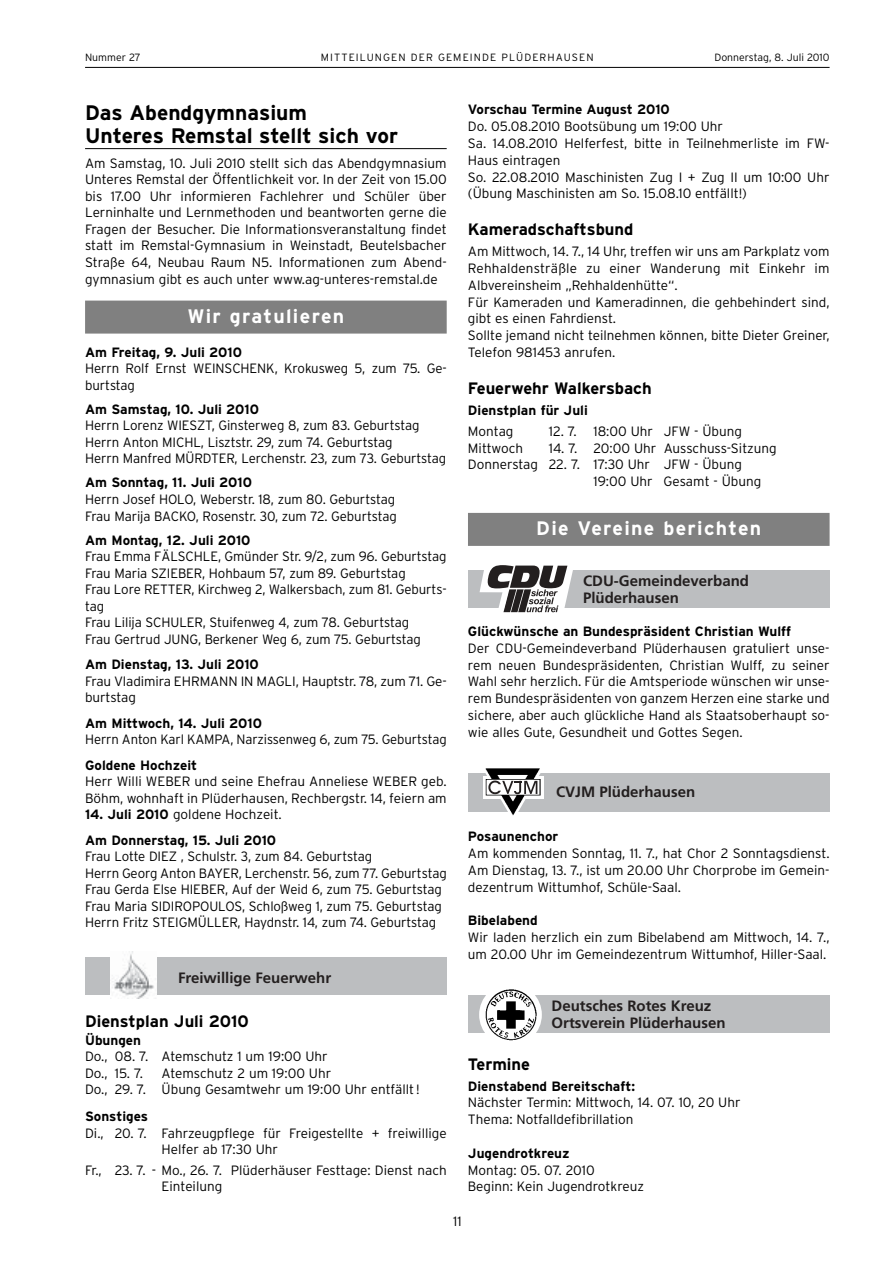
<style>
.page{position:relative;width:893px;height:1263px;background:#fff}
.page>*{position:absolute;margin:0;border:0;box-sizing:border-box;transform-origin:0 0}
.t1{font:700 21px/22.5px "Interstate";color:#000}
.t2{font:700 19.5px "Interstate";letter-spacing:.07em;color:#fff}
.t3{font:700 16.5px "Interstate";color:#000}
.t4{font:700 15px/16.5px "Frutiger";color:#231f1f}
.t5{font:300 13.5px/16.5px "Interstate";letter-spacing:-.005em;color:#000}
.t6{font:700 13.5px/25.5px "Interstate";color:#000}
.t7{font:300 10.5px "Interstate";letter-spacing:.105em;color:#000}
.t8{font:300 10.5px "Interstate";color:#000}
.s1{font-weight:300}
</style>
<div class="page">
<hr style="left:85px;top:67px;width:744px;height:1px;background:#000">
<hr style="left:85px;top:148px;width:361px;height:1px;background:#000">
<div style="left:85px;top:301px;width:361px;height:33px;background:#808080"></div>
<div style="left:85px;top:958px;width:361px;height:37px;background:#bcbec0"></div>
<img style="left:111px;top:952px;width:46px;height:47px">
<div style="left:468px;top:513px;width:361px;height:33px;background:#808080"></div>
<div style="left:468px;top:995px;width:361px;height:38px;background:#bcbec0"></div>
<svg style="left:479px;top:997px;width:63px;height:44px"></svg>
<img style="left:485px;top:989px;width:51px;height:51px">
<div style="left:468px;top:773px;width:361px;height:38px;background:#bcbec0"></div>
<svg style="left:480px;top:768px;width:65px;height:48px"></svg>
<div style="left:468px;top:570px;width:361px;height:38px;background:#bcbec0"></div>
<svg style="left:479px;top:565px;width:94px;height:48px"></svg>
<p class="t8" style="left:85px;top:53px;width:57px">Nummer 27</p>
<p class="t7" style="left:321px;top:53px;width:274px">MITTEILUNGEN DER GEMEINDE PLÜDERHAUSEN</p>
<p class="t8" style="left:714px;top:53px;width:117px">Donnerstag, 8. Juli 2010</p>
<h1 class="t1" style="left:85px;top:103px;width:314px">Das Abendgymnasium<br>Unteres Remstal stellt sich vor</h1>
<p class="t5" style="left:85px;top:156px;width:363px;text-align:justify">Am Samstag, 10. Juli 2010 stellt sich das Abendgymnasium Unteres Remstal der Öffentlichkeit vor. In der Zeit von 15.00 bis 17.00 Uhr informieren Fachlehrer und Schüler über Lerninhalte und Lernmethoden und beantworten gerne die Fragen der Besucher. Die Informationsveranstaltung findet statt im Remstal-Gymnasium in Weinstadt, Beutelsbacher Straße 64, Neubau Raum N5. Informationen zum Abend&shy;gymnasium gibt es auch unter www.ag-unteres-remstal.de</p>
<h2 class="t2" style="left:187px;top:308px;width:158px">Wir gratulieren</h2>
<p class="t6" style="left:85px;top:340px;width:158px">Am Freitag, 9. Juli 2010</p>
<p class="t5" style="left:85px;top:361px;width:363px">Herrn Rolf Ernst WEINSCHENK, Krokusweg 5, zum 75. Ge&shy;burtstag</p>
<p class="t6" style="left:85px;top:397px;width:175px">Am Samstag, 10. Juli 2010</p>
<p class="t5" style="left:85px;top:418px;width:363px">Herrn Lorenz WIESZT, Ginsterweg 8, zum 83. Geburtstag<br>Herrn Anton MICHL, Lisztstr. 29, zum 74. Geburtstag<br>Herrn Manfred MÜRDTER, Lerchenstr. 23, zum 73. Geburtstag</p>
<p class="t6" style="left:85px;top:471px;width:168px">Am Sonntag, 11. Juli 2010</p>
<p class="t5" style="left:85px;top:492px;width:313px">Herrn Josef HOLO, Weberstr. 18, zum 80. Geburtstag<br>Frau Marija BACKO, Rosenstr. 30, zum 72. Geburtstag</p>
<p class="t6" style="left:85px;top:528px;width:167px">Am Montag, 12. Juli 2010</p>
<p class="t5" style="left:85px;top:549px;width:363px">Frau Emma FÄLSCHLE, Gmünder Str. 9/2, zum 96. Geburtstag Frau Maria SZIEBER, Hohbaum 57, zum 89. Geburtstag<br>Frau Lore RETTER, Kirchweg 2, Walkersbach, zum 81. Geburts&shy;tag<br>Frau Lilija SCHULER, Stuifenweg 4, zum 78. Geburtstag<br>Frau Gertrud JUNG, Berkener Weg 6, zum 75. Geburtstag</p>
<p class="t6" style="left:85px;top:653px;width:175px">Am Dienstag, 13. Juli 2010</p>
<p class="t5" style="left:85px;top:674px;width:363px">Frau Vladimira EHRMANN IN MAGLI, Hauptstr. 78, zum 71. Ge&shy;burtstag</p>
<p class="t6" style="left:85px;top:711px;width:178px">Am Mittwoch, 14. Juli 2010</p>
<p class="t5" style="left:85px;top:732px;width:363px">Herrn Anton Karl KAMPA, Narzissenweg 6, zum 75. Geburtstag</p>
<p class="t6" style="left:85px;top:753px;width:114px">Goldene Hochzeit</p>
<p class="t5" style="left:85px;top:774px;width:363px">Herr Willi WEBER und seine Ehefrau Anneliese WEBER geb.<br>Böhm, wohnhaft in Plüderhausen, Rechbergstr. 14, feiern am</p>
<p class="t6" style="left:85px;top:803px;width:198px">14. Juli 2010 <span class="s1">goldene Hochzeit.<br></span>Am Donnerstag, 15. Juli 2010</p>
<p class="t5" style="left:85px;top:849px;width:363px">Frau Lotte DIEZ , Schulstr. 3, zum 84. Geburtstag<br>Herrn Georg Anton BAYER, Lerchenstr. 56, zum 77. Geburtstag Frau Gerda Else HIEBER, Auf der Weid 6, zum 75. Geburtstag Frau Maria SIDIROPOULOS, Schloßweg 1, zum 75. Geburtstag Herrn Fritz STEIGMÜLLER, Haydnstr. 14, zum 74. Geburtstag</p>
<p class="t4" style="left:178px;top:971px;width:155px">Freiwillige Feuerwehr</p>
<p class="t3" style="left:85px;top:1015px;width:165px">Dienstplan Juli 2010</p>
<p class="t6" style="left:85px;top:1028px;width:58px">Übungen</p>
<p class="t5" style="left:85px;top:1049px;width:244px">Do., 08. 7. Atemschutz 1 um 19:00 Uhr<br>Do., 15. 7.</p>
<p class="t5" style="left:85px;top:1066px;width:336px;text-indent:77px">Atemschutz 2 um 19:00 Uhr<br>Do., 29. 7. Übung Gesamtwehr um 19:00 Uhr entfällt!</p>
<p class="t6" style="left:85px;top:1105px;width:65px">Sonstiges</p>
<p class="t5" style="left:162px;top:1126px;width:286px;text-indent:-76px">Di., 20. 7. Fahrzeugpflege für Freigestellte + freiwillige<br>Helfer ab 17:30 Uhr</p>
<p class="t5" style="left:162px;top:1163px;width:286px;text-indent:-76px">Fr., 23. 7. - Mo., 26. 7. Plüderhäuser Festtage: Dienst nach<br>Einteilung</p>
<p class="t6" style="left:468px;top:98px;width:203px">Vorschau Termine August 2010</p>
<p class="t5" style="left:468px;top:119px;width:363px">Do. 05.08.2010 Bootsübung um 19:00 Uhr<br>Sa. 14.08.2010 Helferfest, bitte in Teilnehmerliste im FW-Haus eintragen<br>So. 22.08.2010 Maschinisten Zug I + Zug II um 10:00 Uhr (Übung Maschinisten am So. 15.08.10 entfällt!)</p>
<p class="t3" style="left:468px;top:223px;width:167px">Kameradschaftsbund</p>
<p class="t5" style="left:468px;top:244px;width:363px">Am Mittwoch, 14. 7., 14 Uhr, treffen wir uns am Parkplatz vom Rehhaldensträßle zu einer Wanderung mit Einkehr im Albvereinsheim „Rehhaldenhütte“.<br>Für Kameraden und Kameradinnen, die gehbehindert sind, gibt es einen Fahrdienst.<br>Sollte jemand nicht teilnehmen können, bitte Dieter Greiner, Telefon 981453 anrufen.</p>
<p class="t3" style="left:468px;top:382px;width:185px">Feuerwehr Walkersbach</p>
<p class="t6" style="left:468px;top:398px;width:121px">Dienstplan für Juli</p>
<p class="t5" style="left:468px;top:424px;width:47px">Montag</p>
<p class="t5" style="left:549px;top:424px;width:195px">12. 7. 18:00 Uhr JFW - Übung</p>
<p class="t5" style="left:468px;top:441px;width:57px">Mittwoch</p>
<p class="t5" style="left:549px;top:441px;width:229px">14. 7. 20:00 Uhr Ausschuss-Sitzung</p>
<p class="t5" style="left:468px;top:457px;width:275px">Donnerstag 22. 7. 17:30 Uhr JFW - Übung</p>
<p class="t5" style="left:593px;top:474px;width:169px">19:00 Uhr Gesamt - Übung</p>
<h2 class="t2" style="left:536px;top:521px;width:226px">Die Vereine berichten</h2>
<p class="t4" style="left:583px;top:574px;width:167px">CDU-Gemeindeverband<br>Plüderhausen</p>
<p class="t6" style="left:468px;top:620px;width:324px">Glückwünsche an Bundespräsident Christian Wulff</p>
<p class="t5" style="left:468px;top:641px;width:363px;text-align:justify">Der CDU-Gemeindeverband Plüderhausen gratuliert unse&shy;rem neuen Bundespräsidenten, Christian Wulff, zu seiner Wahl sehr herzlich. Für die Amtsperiode wünschen wir unse&shy;rem Bundespräsidenten von ganzem Herzen eine starke und sichere, aber auch glückliche Hand als Staatsoberhaupt so&shy;wie alles Gute, Gesundheit und Gottes Segen.</p>
<p class="t4" style="left:556px;top:785px;width:141px">CVJM Plüderhausen</p>
<p class="t6" style="left:468px;top:825px;width:92px">Posaunenchor</p>
<p class="t5" style="left:468px;top:846px;width:363px;text-align:justify">Am kommenden Sonntag, 11. 7., hat Chor 2 Sonntagsdienst.<br>Am Dienstag, 13. 7., ist um 20.00 Uhr Chorprobe im Gemein&shy;dezentrum Wittumhof, Schüle-Saal.</p>
<p class="t6" style="left:468px;top:909px;width:71px">Bibelabend</p>
<p class="t5" style="left:468px;top:930px;width:363px">Wir laden herzlich ein zum Bibelabend am Mittwoch, 14. 7., um 20.00 Uhr im Gemeindezentrum Wittumhof, Hiller-Saal.</p>
<p class="t4" style="left:551px;top:999px;width:175px">Deutsches Rotes Kreuz<br>Ortsverein Plüderhausen</p>
<p class="t3" style="left:468px;top:1058px;width:64px">Termine</p>
<p class="t6" style="left:468px;top:1074px;width:168px">Dienstabend Bereitschaft:</p>
<p class="t5" style="left:468px;top:1095px;width:274px">Nächster Termin: Mittwoch, 14. 07. 10, 20 Uhr<br>Thema: Notfalldefibrillation</p>
<p class="t6" style="left:468px;top:1141px;width:103px">Jugendrotkreuz</p>
<p class="t5" style="left:468px;top:1163px;width:178px">Montag: 05. 07. 2010<br>Beginn: Kein Jugendrotkreuz</p>
<p class="t5" style="left:453px;top:1214px;width:10px">11</p>
</div>
